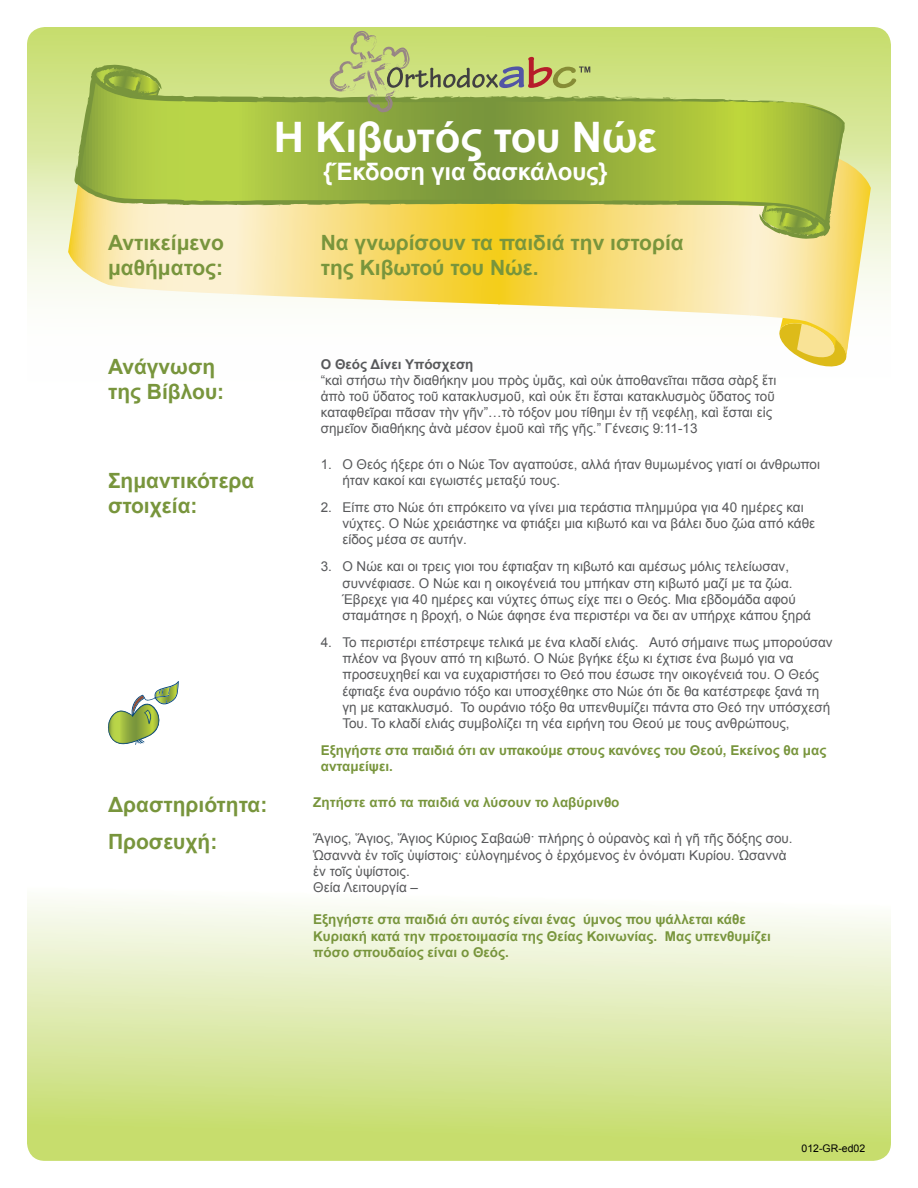
<style>
.page{position:relative;width:918px;height:1188px;background:#fff}
.page>*{position:absolute;margin:0;border:0;box-sizing:border-box;transform-origin:0 0}
.t1{font:700 42px "Arial";letter-spacing:-.005em;color:#fff}
.t2{font:700 24px "Arial";letter-spacing:-.005em;color:#fff}
.t3{font:700 21px/25.2px "Arial";color:#78953c}
.t4{font:13.5px/16.2px "Arial";color:#58595b}
.t5{font:700 13.5px/16.2px "Arial";color:#78953c}
.t6{font:700 13.5px "Arial";color:#58595b}
.t7{font:10.5px "Arial";color:#000}
</style>
<div class="page">
<div style="left:27px;top:27px;width:864px;height:372px;background:linear-gradient(to bottom,#c8de70,#fff);border-radius:18px"></div>
<div style="left:27px;top:848px;width:864px;height:313px;background:linear-gradient(to bottom,#fff,#c2da65);border-radius:18px"></div>
<svg style="left:778px;top:356px;width:77px;height:13px"></svg>
<svg style="left:68px;top:84px;width:803px;height:272px"></svg>
<svg style="left:759px;top:229px;width:77px;height:10px"></svg>
<svg style="left:74px;top:75px;width:776px;height:154px;background:#b1c253"></svg>
<svg style="left:789px;top:102px;width:19px;height:3px"></svg>
<svg style="left:610px;top:96px;width:8px;height:2px"></svg>
<svg style="left:78px;top:47px;width:83px;height:138px;background:#a8c14f"></svg>
<svg style="left:330px;top:31px;width:260px;height:82px;background:#b3c36c"></svg>
<svg style="left:108px;top:681px;width:71px;height:64px"></svg>
<h1 class="t1" style="left:274px;top:109px;width:385px">Η Κιβωτός του Νώε</h1>
<h2 class="t2" style="left:323px;top:156px;width:286px">{Έκδοση για δασκάλους}</h2>
<h3 class="t3" style="left:108px;top:231px;width:118px">Αντικείμενο μαθήματος:</h3>
<h3 class="t3" style="left:321px;top:231px;width:365px">Να γνωρίσουν τα παιδιά την ιστορία της Κιβωτού του Νώε.</h3>
<h3 class="t3" style="left:108px;top:355px;width:118px">Ανάγνωση της Βίβλου:</h3>
<p class="t6" style="left:321px;top:355px;width:154px">Ο Θεός Δίνει Υπόσχεση</p>
<p class="t4" style="left:321px;top:372px;width:457px">“καὶ στήσω τὴν διαθήκην μου πρὸς ὑμᾶς, καὶ οὐκ ἀποθανεῖται πᾶσα σὰρξ ἔτι ἀπὸ τοῦ ὕδατος τοῦ κατακλυσμοῦ, καὶ οὐκ ἔτι ἔσται κατακλυσμὸς ὕδατος τοῦ καταφθεῖραι πᾶσαν τὴν γῆν”…τὸ τόξον μου τίθημι ἐν τῇ νεφέλῃ, καὶ ἔσται εἰς σημεῖον διαθήκης ἀνὰ μέσον ἐμοῦ καὶ τῆς γῆς.” Γένεσις 9:11-13</p>
<h3 class="t3" style="left:108px;top:469px;width:148px">Σημαντικότερα στοιχεία:</h3>
<p class="t4" style="left:342px;top:456px;width:479px;text-indent:-22px">1. Ο Θεός ήξερε ότι ο Νώε Τον αγαπούσε, αλλά ήταν θυμωμένος γιατί οι άνθρωποι ήταν κακοί και εγωιστές μεταξύ τους.</p>
<p class="t4" style="left:342px;top:499px;width:474px;text-indent:-22px">2. Είπε στο Νώε ότι επρόκειτο να γίνει μια τεράστια πλημμύρα για 40 ημέρες και νύχτες. Ο Νώε χρειάστηκε να φτιάξει μια κιβωτό και να βάλει δυο ζώα από κάθε είδος μέσα σε αυτήν.</p>
<p class="t4" style="left:342px;top:559px;width:470px;text-indent:-22px">3. Ο Νώε και οι τρεις γιοι του έφτιαξαν τη κιβωτό και αμέσως μόλις τελείωσαν, συννέφιασε. Ο Νώε και η οικογένειά του μπήκαν στη κιβωτό μαζί με τα ζώα.<br>Έβρεχε για 40 ημέρες και νύχτες όπως είχε πει ο Θεός. Μια εβδομάδα αφού σταμάτησε η βροχή, ο Νώε άφησε ένα περιστέρι να δει αν υπήρχε κάπου ξηρά</p>
<p class="t4" style="left:342px;top:634px;width:492px;text-indent:-22px">4. Το περιστέρι επέστρεψε τελικά με ένα κλαδί ελιάς. Αυτό σήμαινε πως μπορούσαν πλέον να βγουν από τη κιβωτό. Ο Νώε βγήκε έξω κι έχτισε ένα βωμό για να προσευχηθεί και να ευχαριστήσει το Θεό που έσωσε την οικογένειά του. Ο Θεός έφτιαξε ένα ουράνιο τόξο και υποσχέθηκε στο Νώε ότι δε θα κατέστρεφε ξανά τη γη με κατακλυσμό. Το ουράνιο τόξο θα υπενθυμίζει πάντα στο Θεό την υπόσχεσή Του. Το κλαδί ελιάς συμβολίζει τη νέα ειρήνη του Θεού με τους ανθρώπους,</p>
<p class="t5" style="left:321px;top:743px;width:507px">Εξηγήστε στα παιδιά ότι αν υπακούμε στους κανόνες του Θεού, Εκείνος θα μας ανταμείψει.</p>
<h3 class="t3" style="left:108px;top:793px;width:161px">Δραστηριότητα:</h3>
<p class="t5" style="left:313px;top:794px;width:308px">Ζητήστε από τα παιδιά να λύσουν το λαβύρινθο</p>
<h3 class="t3" style="left:108px;top:830px;width:111px">Προσευχή:</h3>
<p class="t4" style="left:313px;top:831px;width:481px">Ἅγιος, Ἅγιος, Ἅγιος Κύριος Σαβαώθ· πλήρης ὁ οὐρανὸς καὶ ἡ γῆ τῆς δόξης σου.<br>Ὡσαννὰ ἐν τοῖς ὑψίστοις· εὐλογημένος ὁ ἐρχόμενος ἐν ὀνόματι Κυρίου. Ὡσαννὰ ἐν τοῖς ὑψίστοις.<br>Θεία Λειτουργία –</p>
<p class="t5" style="left:313px;top:912px;width:459px">Εξηγήστε στα παιδιά ότι αυτός είναι ένας ύμνος που ψάλλεται κάθε<br>Κυριακή κατά την προετοιμασία της Θείας Κοινωνίας. Μας υπενθυμίζει πόσο σπουδαίος είναι ο Θεός.</p>
<p class="t7" style="left:802px;top:1142px;width:65px">012-GR-ed02</p>
</div>
